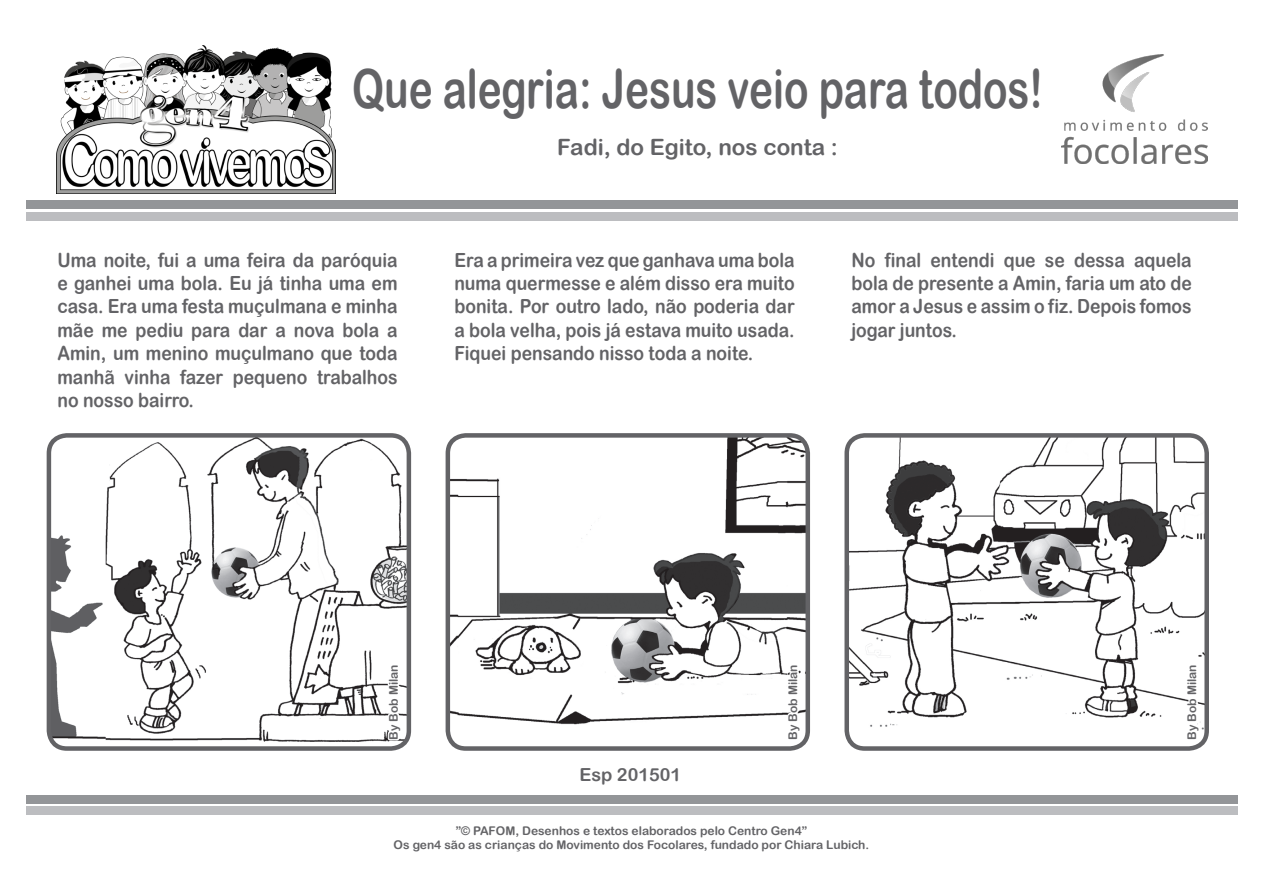
<style>
.page{position:relative;width:1263px;height:893px;background:#fff}
.page>*{position:absolute;margin:0;border:0;box-sizing:border-box;transform-origin:0 0}
.t1{font:54px "Arial Rounded MT Bold";color:#636366;scale:.75 1}
.t2{font:22.5px "Arial Rounded MT Bold";color:#636366}
.t3{font:19.5px/23.4px "Arial Rounded MT Bold";color:#636366;text-align:justify;scale:.9 1}
.t4{font:18px "Arial Rounded MT Bold";color:#636366}
.t5{font:12px "Arial Rounded MT Bold";color:#636366}
</style>
<div class="page">
<img style="left:57px;top:45px;width:278px;height:149px">
<img style="left:1062px;top:55px;width:145px;height:108px">
<div style="left:26px;top:806px;width:1211px;height:8px;background:#bcbdc0"></div>
<div style="left:26px;top:795px;width:1211px;height:8px;background:#939598"></div>
<div style="left:26px;top:212px;width:1211px;height:8px;background:#bcbdc0"></div>
<div style="left:26px;top:201px;width:1211px;height:8px;background:#939598"></div>
<img style="left:849px;top:438px;width:355px;height:308px">
<div style="left:844px;top:433px;width:365px;height:318px;border:4px solid #636366;border-radius:18px"></div>
<img style="left:448px;top:438px;width:357px;height:308px">
<div style="left:446px;top:433px;width:364px;height:318px;border:4px solid #636366;border-radius:18px"></div>
<img style="left:52px;top:438px;width:354px;height:308px">
<div style="left:47px;top:433px;width:364px;height:318px;border:4px solid #636366;border-radius:18px"></div>
<svg style="left:367px;top:649px;width:40px;height:94px"></svg>
<svg style="left:766px;top:649px;width:40px;height:94px"></svg>
<svg style="left:1165px;top:649px;width:40px;height:94px"></svg>
<p class="t1" style="left:352px;top:57px;width:923px">Que alegria: Jesus veio para todos!</p>
<p class="t2" style="left:557px;top:134px;width:282px">Fadi, do Egito, nos conta :</p>
<p class="t3" style="left:57px;top:248px;width:379px">Uma noite, fui a uma feira da paróquia e ganhei uma bola. Eu já tinha uma em casa. Era uma festa muçulmana e minha mãe me pediu para dar a nova bola a Amin, um menino muçulmano que toda manhã vinha fazer pequeno trabalhos no nosso bairro.</p>
<p class="t3" style="left:454px;top:248px;width:379px">Era a primeira vez que ganhava uma bola numa quermesse e além disso era muito bonita. Por outro lado, não poderia dar a bola velha, pois já estava muito usada.<br>Fiquei pensando nisso toda a noite.</p>
<p class="t3" style="left:851px;top:248px;width:379px">No final entendi que se dessa aquela bola de presente a Amin, faria um ato de amor a Jesus e assim o fiz. Depois fomos jogar juntos.</p>
<p class="t5" style="left:386px;top:740px;width:77px;rotate:-90deg">By Bob Milan</p>
<p class="t5" style="left:786px;top:740px;width:77px;rotate:-90deg">By Bob Milan</p>
<p class="t5" style="left:1185px;top:740px;width:77px;rotate:-90deg">By Bob Milan</p>
<p class="t4" style="left:579px;top:764px;width:103px">Esp 201501</p>
<p class="t5" style="left:456px;top:824px;width:353px">”© PAFOM, Desenhos e textos elaborados pelo Centro Gen4”</p>
<p class="t5" style="left:394px;top:838px;width:477px">Os gen4 são as crianças do Movimento dos Focolares, fundado por Chiara Lubich.</p>
</div>
